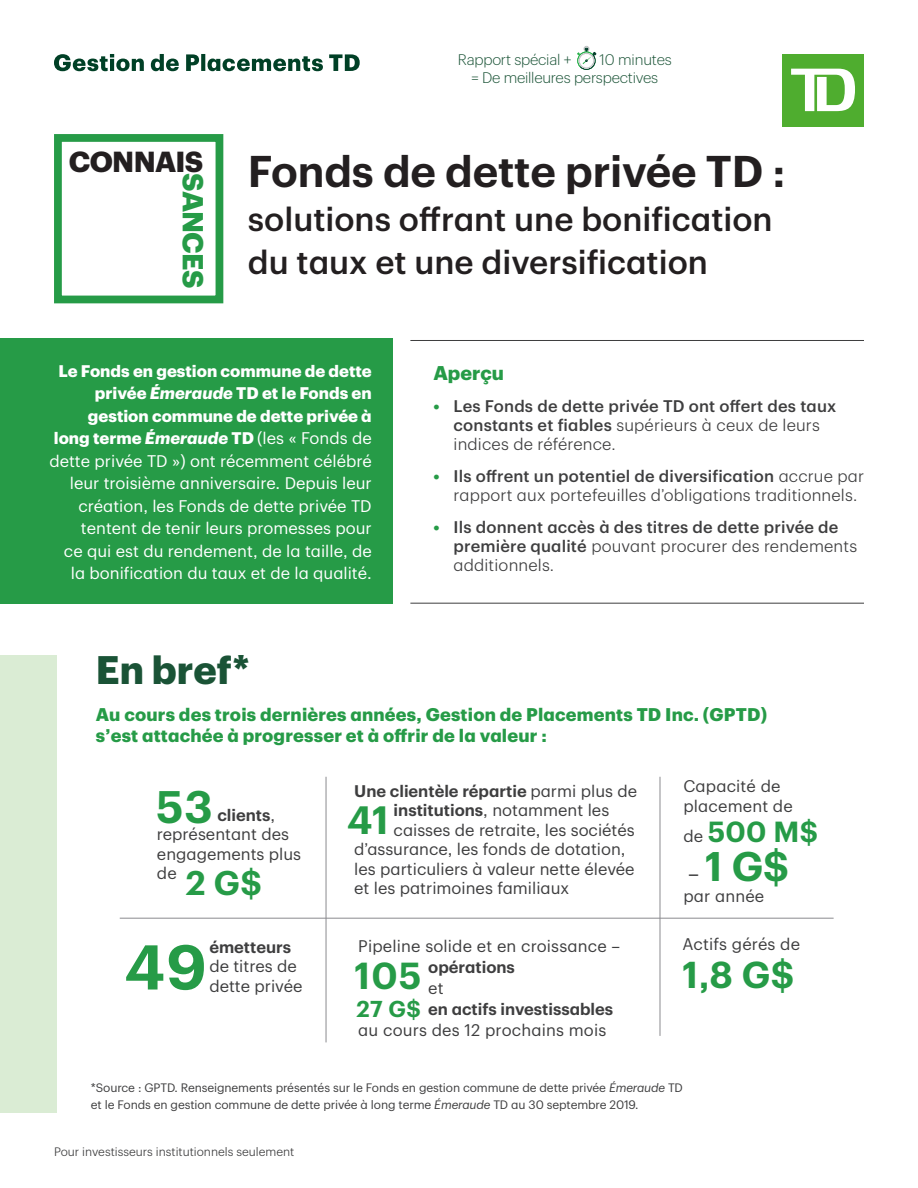
<style>
.page{position:relative;width:918px;height:1188px;background:#fff}
.page>*{position:absolute;margin:0;border:0;box-sizing:border-box;transform-origin:0 0}
.Green_Bullet{font:600 61.8px "TD Graphik";color:#269b47}
.Green_Bullet-2{font:600 44.55px "TD Graphik";color:#269b47}
.Headline_Style_1_Bla{font:600 43.5px "TD Graphik";letter-spacing:-.005em;color:#231f20}
.Green_Bullet-3{font:600 40.5px "TD Graphik";color:#269b47}
.Subhead_Style_2_Dark{font:700 39px "TD Graphik";color:#1a5336}
.Green_Bullet-4{font:600 38.7px "TD Graphik";color:#269b47}
.Green_Bullet-5{font:600 36.9px "TD Graphik";color:#269b47}
.Green_Bullet-6{font:600 36.6px "TD Graphik";color:#269b47}
.Green_Bullet-7{font:600 33.6px "TD Graphik";color:#269b47}
.Body_Style_1A_No_Ind{font:500 33px/43.5px "TD Graphik";color:#231f20}
.Green_Bullet-8{font:600 28.5px "TD Graphik";color:#269b47}
.Headline_Style_1_Bla-2{font:700 28.35px "TD Graphik";letter-spacing:-.025em;color:#231f20}
.Headline_Style_1_Bla-3{font:700 28.35px "TD Graphik";letter-spacing:-.025em;color:#269b47}
.Green_Bullet-9{font:600 22.5px "TD Graphik";color:#269b47}
.Subhead_Style_1_Gree{font:700 19.5px "TD Graphik";color:#269b47}
.Body_Style_1A_No_Ind-2{font:700 18px/21px "TD Graphik";letter-spacing:.01em;color:#269b47}
.Body_Style_4_Reverse{font:16.5px/22.5px "TD Graphik";color:#fff;text-align:right}
.Green_Bullet-10{font:16.5px/19.5px "TD Graphik";color:#3e3e3f}
.t1{font:500 16.5px/18.8px "TD Graphik";letter-spacing:.01em;color:#3e3e3f}
.t2{font:300 16.5px/18.8px "TD Graphik";letter-spacing:.01em;color:#3e3e3f}
.Green_Bullet-11{font:600 16.5px "TD Graphik";color:#3e3e3f}
.t3{font:300 15px/18px "TD Graphik";letter-spacing:-.015em;color:#1a5336}
.Legal_Text{font:12px/16.5px "TD Graphik";letter-spacing:-.01em;color:#3e3e3f}
.t4{font:300 12px "TD Graphik";color:#3e3e3f}
.s1{font-weight:700}
.s2{font-weight:700;font-style:italic}
.s3{font-weight:700;color:#269b47}
.s4{font-weight:300}
.s5{font-weight:500}
.s6{font-weight:400}
.s7{font-weight:600}
.s8{font-weight:400;font-size:16.5px;color:#3e3e3f}
.s9{font-weight:400;font-size:21px;color:#3e3e3f}
.s10{font-style:italic}
</style>
<div class="page">
<div style="left:783px;top:54px;width:81px;height:73px;background:#4fad2f"></div>
<svg style="left:791px;top:69px;width:64px;height:42px"></svg>
<svg style="left:577px;top:46px;width:19px;height:24px"></svg>
<svg style="left:54px;top:54px;width:306px;height:17px"></svg>
<hr style="left:410px;top:340px;width:454px;height:1px;background:#3e3e3f">
<hr style="left:410px;top:603px;width:454px;height:1px;background:#3e3e3f">
<div style="left:0;top:338px;width:392px;height:266px;background:#269b47"></div>
<div style="left:0;top:656px;width:57px;height:457px;background:#daecd4"></div>
<hr style="left:120px;top:918px;width:714px;height:1px;background:#8b8b8f">
<hr style="left:326px;top:777px;width:1px;height:265px;background:#8b8b8f">
<hr style="left:660px;top:777px;width:1px;height:259px;background:#8b8b8f">
<div style="left:54px;top:134px;width:169px;height:169px;border:8px solid #269b47"></div>
<p class="Headline_Style_1_Bla-2" style="left:69px;top:139px;width:136px">CONNAIS</p>
<p class="Headline_Style_1_Bla-3" style="left:215px;top:173px;width:117px;rotate:90deg">SANCES</p>
<p class="t3" style="left:458px;top:49px;width:115px">Rapport spécial +</p>
<p class="t3" style="left:472px;top:49px;width:202px;text-indent:128px">10 minutes = De meilleures perspectives</p>
<p class="Headline_Style_1_Bla" style="left:248px;top:138px;width:539px">Fonds de dette privée TD :</p>
<p class="Body_Style_1A_No_Ind" style="left:248px;top:194px;width:526px">solutions offrant une bonification du taux et une diversification</p>
<p class="Body_Style_4_Reverse" style="left:49px;top:358px;width:324px"><span class="s1">Le Fonds en gestion commune de dette privée</span> <span class="s2">Émeraude</span> <span class="s1">TD et le Fonds en gestion commune de dette privée à long terme</span> <span class="s2">Émeraude</span> <span class="s1">TD</span> (les « Fonds de dette privée TD ») ont récemment célébré leur troisième anniversaire. Depuis leur création, les Fonds de dette privée TD tentent de tenir leurs promesses pour<br>ce qui est du rendement, de la taille, de la bonification du taux et de la qualité.</p>
<p class="Subhead_Style_1_Gree" style="left:433px;top:358px;width:72px">Aperçu</p>
<p class="t1" style="left:454px;top:396px;width:384px;text-indent:-20px"><span class="s3">•</span> Les Fonds de dette privée TD ont offert des taux constants et fiables <span class="s4">supérieurs à ceux de leurs indices de référence.</span></p>
<p class="t2" style="left:454px;top:465px;width:412px;text-indent:-20px"><span class="s3">•</span> <span class="s5">Ils offrent un potentiel de diversification</span> accrue par rapport aux portefeuilles d’obligations traditionnels.</p>
<p class="t1" style="left:454px;top:517px;width:405px;text-indent:-20px"><span class="s3">•</span> Ils donnent accès à des titres de dette privée de première qualité <span class="s4">pouvant procurer des rendements additionnels.</span></p>
<p class="Subhead_Style_2_Dark" style="left:96px;top:640px;width:155px">En bref*</p>
<p class="Body_Style_1A_No_Ind-2" style="left:96px;top:703px;width:673px">Au cours des trois dernières années, Gestion de Placements TD Inc. (GPTD) s’est attachée à progresser et à offrir de la valeur :</p>
<p class="Green_Bullet-11" style="left:354px;top:778px;width:284px">Une clientèle répartie <span class="s6">parmi plus de</span></p>
<p class="Green_Bullet-10" style="left:394px;top:799px;width:217px"><span class="s7">institutions</span>, notamment les</p>
<p class="Green_Bullet-10" style="left:394px;top:819px;width:243px">caisses de retraite, les sociétés</p>
<p class="Green_Bullet-10" style="left:354px;top:838px;width:273px">d’assurance, les fonds de dotation,</p>
<p class="Green_Bullet-10" style="left:354px;top:858px;width:282px">les particuliers à valeur nette élevée</p>
<p class="Green_Bullet-10" style="left:354px;top:877px;width:216px">et les patrimoines familiaux</p>
<p class="Green_Bullet-10" style="left:683px;top:775px;width:111px">Capacité de placement de</p>
<p class="Green_Bullet-8" style="left:683px;top:809px;width:136px"><span class="s8">de</span> 500 M$</p>
<p class="Green_Bullet-3" style="left:688px;top:835px;width:102px"><span class="s9">–</span> 1 G$</p>
<p class="Green_Bullet-10" style="left:683px;top:885px;width:83px">par année</p>
<p class="Green_Bullet-2" style="left:156px;top:773px;width:58px">53</p>
<p class="Green_Bullet-4" style="left:347px;top:790px;width:43px">41</p>
<p class="Green_Bullet-10" style="left:157px;top:803px;width:146px;text-indent:60px"><span class="s7">clients</span>, représentant des engagements plus de</p>
<p class="Green_Bullet-7" style="left:186px;top:857px;width:77px">2 G$</p>
<p class="Green_Bullet-10" style="left:209px;top:936px;width:95px"><span class="s7">émetteurs </span>de titres de dette privée</p>
<p class="Green_Bullet-10" style="left:358px;top:935px;width:263px">Pipeline solide et en croissance –</p>
<p class="Green_Bullet" style="left:125px;top:920px;width:84px">49</p>
<p class="Green_Bullet-11" style="left:428px;top:954px;width:88px">opérations</p>
<p class="Green_Bullet-10" style="left:428px;top:977px;width:17px">et</p>
<p class="Green_Bullet-11" style="left:428px;top:996px;width:187px">en actifs investissables</p>
<p class="Green_Bullet-10" style="left:358px;top:1019px;width:250px">au cours des 12 prochains mois</p>
<p class="Green_Bullet-5" style="left:355px;top:947px;width:68px">105</p>
<p class="Green_Bullet-9" style="left:356px;top:992px;width:66px">27 G$</p>
<p class="Green_Bullet-10" style="left:683px;top:933px;width:119px">Actifs gérés de</p>
<p class="Green_Bullet-6" style="left:683px;top:947px;width:113px">1,8 G$</p>
<p class="Legal_Text" style="left:91px;top:1079px;width:594px">*Source : GPTD. Renseignements présentés sur le Fonds en gestion commune de dette privée <span class="s10">Émeraude</span> TD et le Fonds en gestion commune de dette privée à long terme <span class="s10">Émeraude</span> TD au 30 septembre 2019.</p>
<p class="t4" style="left:54px;top:1143px;width:242px">Pour investisseurs institutionnels seulement</p>
</div>
